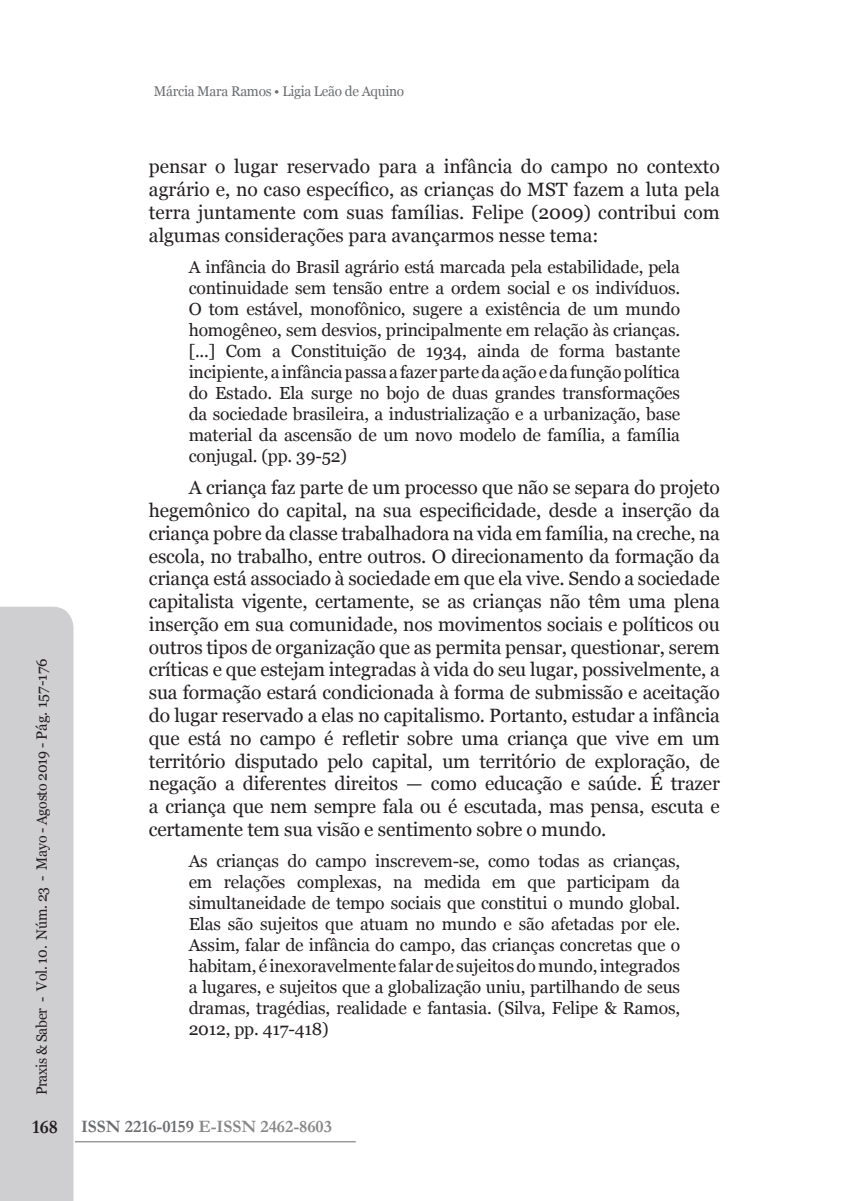
<style>
.page{position:relative;width:859px;height:1201px;background:#fff}
.page>*{position:absolute;margin:0;border:0;box-sizing:border-box;transform-origin:0 0}
.t1{font:19.25px/22.8px "Georgia";letter-spacing:-.005em;color:#231f20;text-align:justify}
.t2{font:17.5px/21px "Georgia";letter-spacing:-.01em;color:#231f20;text-align:justify}
.t3{font:600 17.5px "Garamond";color:#888}
.t4{font:14.88px "Georgia";letter-spacing:-.02em;color:#231f20;scale:.95 1}
.t5{font:14px "Georgia";letter-spacing:-.02em;color:#6c6d70}
.s1{font-size:19.25px;color:#231f20}
.s2{color:#6c6d70}
</style>
<div class="page">
<div style="left:0;top:606px;width:73px;height:594px;background:#cfcfd1"></div>
<hr style="left:75px;top:1141px;width:280px;height:1px;background:#6c6c6e">
<p class="t5" style="left:154px;top:82px;width:252px">Márcia Mara Ramos • Ligia Leão de Aquino</p>
<p class="t1" style="left:149px;top:156px;width:572px">pensar o lugar reservado para a infância do campo no contexto agrário e, no caso específico, as crianças do MST fazem a luta pela terra juntamente com suas famílias. Felipe (2009) contribui com algumas considerações para avançarmos nesse tema:</p>
<p class="t2" style="left:189px;top:256px;width:493px">A infância do Brasil agrário está marcada pela estabilidade, pela continuidade sem tensão entre a ordem social e os indivíduos.<br>O tom estável, monofônico, sugere a existência de um mundo homogêneo, sem desvios, principalmente em relação às crianças. [...] Com a Constituição de 1934, ainda de forma bastante incipiente, a infância passa a fazer parte da ação e da função política do Estado. Ela surge no bojo de duas grandes transformações da sociedade brasileira, a industrialização e a urbanização, base material da ascensão de um novo modelo de família, a família conjugal. (pp. 39-52)</p>
<p class="t1" style="left:149px;top:477px;width:572px;text-indent:40px">A criança faz parte de um processo que não se separa do projeto hegemônico do capital, na sua especificidade, desde a inserção da criança pobre da classe trabalhadora na vida em família, na creche, na escola, no trabalho, entre outros. O direcionamento da formação da criança está associado à sociedade em que ela vive. Sendo a sociedade capitalista vigente, certamente, se as crianças não têm uma plena inserção em sua comunidade, nos movimentos sociais e políticos ou outros tipos de organização que as permita pensar, questionar, serem críticas e que estejam integradas à vida do seu lugar, possivelmente, a sua formação estará condicionada à forma de submissão e aceitação do lugar reservado a elas no capitalismo. Portanto, estudar a infância que está no campo é refletir sobre uma criança que vive em um território disputado pelo capital, um território de exploração, de negação a diferentes direitos — como educação e saúde. É trazer a criança que nem sempre fala ou é escutada, mas pensa, escuta e certamente tem sua visão e sentimento sobre o mundo.</p>
<p class="t2" style="left:189px;top:850px;width:493px">As crianças do campo inscrevem-se, como todas as crianças, em relações complexas, na medida em que participam da simultaneidade de tempo sociais que constitui o mundo global.<br>Elas são sujeitos que atuam no mundo e são afetadas por ele.<br>Assim, falar de infância do campo, das crianças concretas que o habitam, é inexoravelmente falar de sujeitos do mundo, integrados a lugares, e sujeitos que a globalização uniu, partilhando de seus dramas, tragédias, realidade e fantasia. (Silva, Felipe &amp; Ramos, 2012, pp. 417-418)</p>
<p class="t4" style="left:33px;top:1095px;width:461px;rotate:-90deg">Praxis &amp; Saber - Vol. 10. Núm. 23 - Mayo - Agosto 2019 - Pág. 157-176</p>
<p class="t3" style="left:32px;top:1114px;width:301px"><span class="s1">168</span> <span class="s2">ISSN 2216-0159</span> E-ISSN 2462-8603</p>
</div>
